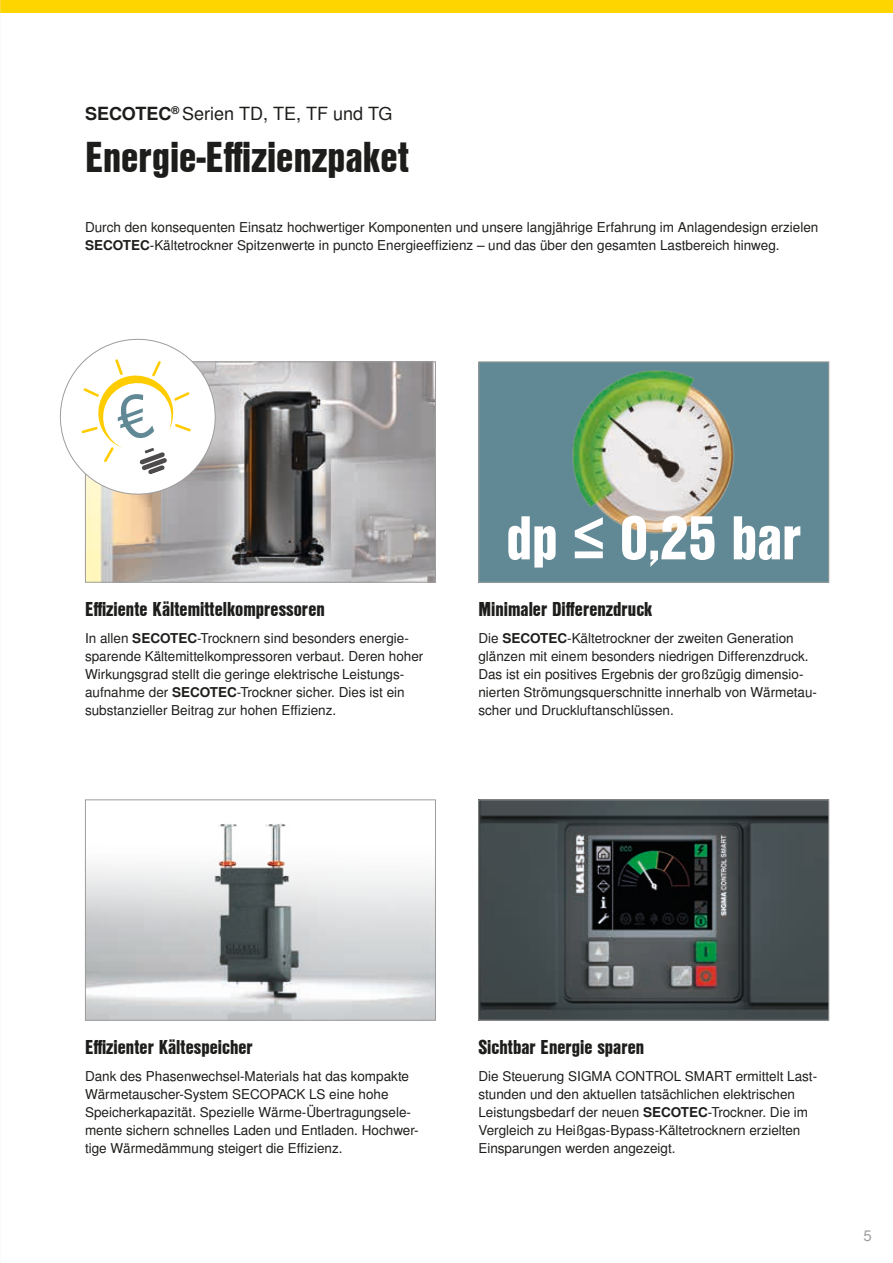
<style>
.page{position:relative;width:893px;height:1263px;background:#fff}
.page>*{position:absolute;margin:0;border:0;box-sizing:border-box;transform-origin:0 0}
.t1{font:60px "Nimbus San L Bla Con";color:#fff}
.t2{font:42px "Nimbus San L Bla Con";color:#1d1d1b}
.t3{font:19.5px "Nimbus San L Bla Con";color:#1d1d1b}
.t4{font:18px "Nimbus San L";color:#1d1d1b}
.t5{font:15px "Nimbus San L";color:#9d9d9d}
.t6{font:13.5px/18px "Nimbus San L";color:#1d1d1b}
.s1{font-weight:700}
</style>
<div class="page">
<img style="left:87px;top:363px;width:347px;height:218px">
<div style="left:85px;top:361px;width:351px;height:222px;border:1px solid #9d9d9d"></div>
<img style="left:87px;top:823px;width:347px;height:195px">
<div style="left:85px;top:799px;width:351px;height:221px;border:1px solid #9d9d9d"></div>
<img style="left:480px;top:801px;width:347px;height:217px">
<div style="left:478px;top:799px;width:351px;height:221px;border:1px solid #9d9d9d"></div>
<div style="left:0;top:0;width:893px;height:13px;background:#ffd500"></div>
<img style="left:0;top:0;width:1px;height:1263px">
<div style="left:479px;top:362px;width:350px;height:220px;background:#618995"></div>
<img style="left:572px;top:370px;width:163px;height:164px">
<div style="left:478px;top:361px;width:351px;height:222px;border:1px solid #9d9d9d"></div>
<svg style="left:59px;top:338px;width:165px;height:165px"></svg>
<h3 class="t4" style="left:85px;top:103px;width:309px"><span class="s1">SECOTEC</span><sup>®</sup> Serien TD, TE, TF und TG</h3>
<h2 class="t2" style="left:85px;top:126px;width:326px">Energie-Effizienzpaket</h2>
<p class="t6" style="left:85px;top:219px;width:735px">Durch den konsequenten Einsatz hochwertiger Komponenten und unsere langjährige Erfahrung im Anlagendesign erzielen<br><span class="s1">SECOTEC</span>-Kältetrockner Spitzenwerte in puncto Energieeffizienz – und das über den gesamten Lastbereich hinweg.</p>
<h3 class="t3" style="left:85px;top:595px;width:241px">Effiziente Kältemittelkompressoren</h3>
<p class="t6" style="left:85px;top:630px;width:340px">In allen <span class="s1">SECOTEC</span>-Trocknern sind besonders energie&shy;sparende Kältemittelkompressoren verbaut. Deren hoher Wirkungsgrad stellt die geringe elektrische Leistungs&shy;aufnahme der <span class="s1">SECOTEC</span>-Trockner sicher. Dies ist ein substanzieller Beitrag zur hohen Effizienz.</p>
<h1 class="t1" style="left:506px;top:492px;width:296px">dp ≤ 0,25 bar</h1>
<h3 class="t3" style="left:478px;top:595px;width:175px">Minimaler Differenzdruck</h3>
<p class="t6" style="left:478px;top:630px;width:340px">Die <span class="s1">SECOTEC</span>-Kältetrockner der zweiten Generation glänzen mit einem besonders niedrigen Differenzdruck.<br>Das ist ein positives Ergebnis der großzügig dimensio&shy;nierten Strömungsquerschnitte innerhalb von Wärmetau&shy;scher und Druckluftanschlüssen.</p>
<h3 class="t3" style="left:85px;top:1033px;width:169px">Effizienter Kältespeicher</h3>
<p class="t6" style="left:85px;top:1068px;width:335px">Dank des Phasenwechsel-Materials hat das kompakte Wärmetauscher-System SECOPACK LS eine hohe Speicherkapazität. Spezielle Wärme-Übertragungsele&shy;mente sichern schnelles Laden und Entladen. Hochwer&shy;tige Wärmedämmung steigert die Effizienz.</p>
<h3 class="t3" style="left:478px;top:1033px;width:167px">Sichtbar Energie sparen</h3>
<p class="t6" style="left:478px;top:1068px;width:340px">Die Steuerung SIGMA CONTROL SMART ermittelt Last&shy;stunden und den aktuellen tatsächlichen elektrischen Leistungsbedarf der neuen <span class="s1">SECOTEC</span>-Trockner. Die im Vergleich zu Heißgas-Bypass-Kältetrocknern erzielten Einsparungen werden angezeigt.</p>
<p class="t5" style="left:863px;top:1226px;width:10px">5</p>
</div>
